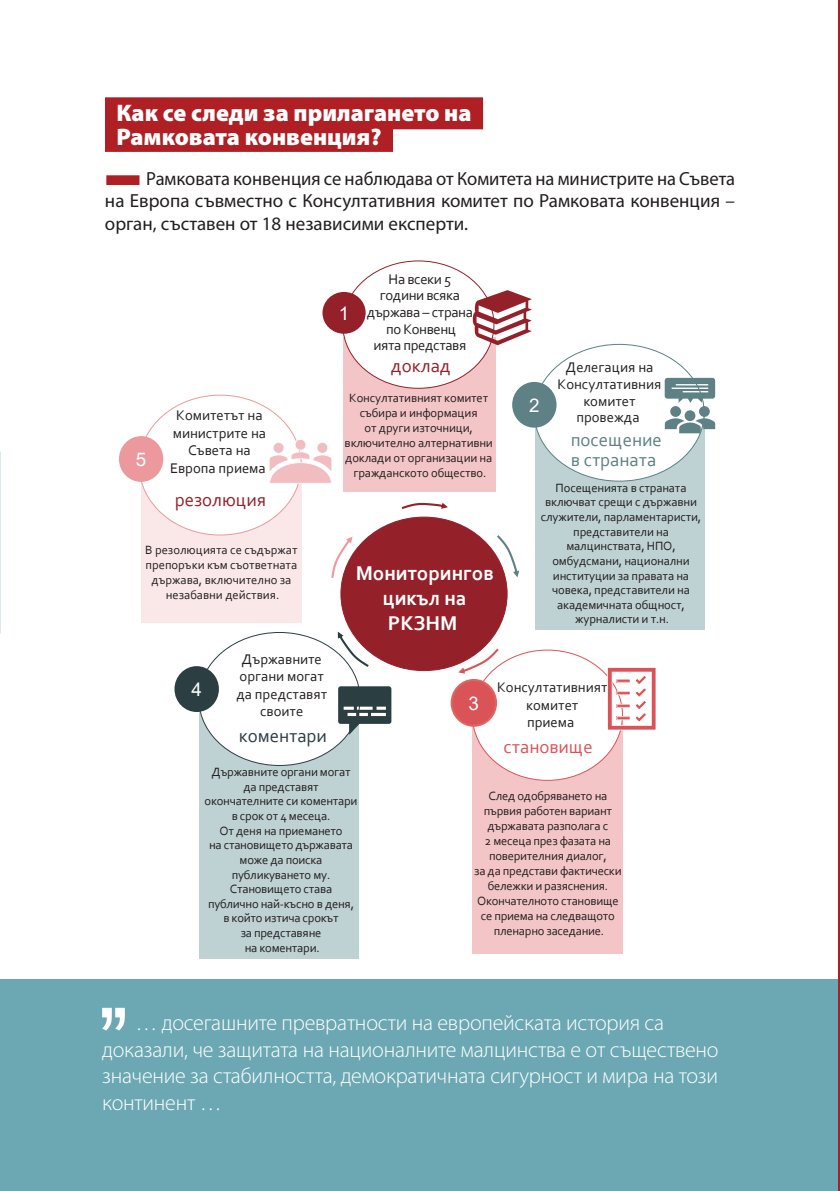
<style>
.page{position:relative;width:840px;height:1191px;background:#fff}
.page>*{position:absolute;margin:0;border:0;box-sizing:border-box;transform-origin:0 0}
.t1{font:900 24px/24px "Myriad Pro";color:#fff}
.t2{font:300 22px/26.4px "Myriad Pro";letter-spacing:-.01em;color:#fff}
.t3{font:700 20.8px/25px "Corbel";color:#fff;text-align:center}
.t4{font:19px/22.8px "Myriad Pro";color:#231f20;text-align:justify}
.t5{font:18.8px/19.8px "Corbel";color:#5d8184}
.t6{font:18.8px "Corbel";color:#942029}
.t7{font:18.8px "Corbel";color:#2c3e42}
.t8{font:18.8px "Corbel";color:#db5357}
.t9{font:18.8px "Arial";color:#fff}
.t10{font:14.6px/17.6px "Corbel";color:#231f20;text-align:center}
.t11{font:14.6px/16.8px "Corbel";letter-spacing:-.025em;color:#231f20;text-align:center}
.t12{font:12.6px/14.6px "Corbel";letter-spacing:-.015em;color:#231f20;text-align:center}
.s1{color:#af1f24}
</style>
<div class="page">
<div style="left:105px;top:97px;width:378px;height:32px;background:#af1f24"></div>
<div style="left:105px;top:120px;width:288px;height:32px;background:#af1f24"></div>
<div style="left:142px;top:472px;width:159px;height:151px;background:#fae8e8"></div>
<div style="left:199px;top:706px;width:159px;height:252px;background:#bed1d3"></div>
<div style="left:472px;top:721px;width:150px;height:232px;background:#f4c5c6"></div>
<div style="left:343px;top:337px;width:152px;height:155px;background:#f4c5c6"></div>
<div style="left:535px;top:411px;width:169px;height:219px;background:#bed1d3"></div>
<div style="left:534px;top:344px;width:169px;height:137px;background:#fff;border-radius:50%"></div>
<div style="left:139px;top:395px;width:162px;height:140px;background:#fff;border-radius:50%"></div>
<div style="left:512px;top:382px;width:44px;height:46px;background:#5d8184;border-radius:50%"></div>
<svg style="left:669px;top:406px;width:11px;height:11px"></svg>
<div style="left:698px;top:406px;width:11px;height:11px;background:#5d8184;border-radius:50%"></div>
<svg style="left:664px;top:418px;width:50px;height:15px"></svg>
<div style="left:684px;top:410px;width:11px;height:11px;background:#5d8184;border-radius:50%"></div>
<svg style="left:664px;top:378px;width:50px;height:25px"></svg>
<svg style="left:401px;top:503px;width:46px;height:6px"></svg>
<div style="left:199px;top:632px;width:161px;height:133px;background:#fff;border-radius:50%"></div>
<svg style="left:496px;top:535px;width:23px;height:42px"></svg>
<div style="left:472px;top:650px;width:150px;height:130px;background:#fff;border-radius:50%"></div>
<svg style="left:458px;top:648px;width:40px;height:25px"></svg>
<svg style="left:337px;top:631px;width:31px;height:36px"></svg>
<div style="left:341px;top:517px;width:166px;height:153px;background:#942029;border-radius:50%"></div>
<svg style="left:606px;top:667px;width:50px;height:63px"></svg>
<div style="left:342px;top:261px;width:151px;height:127px;background:#fff;border-radius:50%"></div>
<div style="left:174px;top:666px;width:45px;height:46px;background:#2b3f43;border-radius:50%"></div>
<svg style="left:338px;top:686px;width:53px;height:49px"></svg>
<div style="left:119px;top:436px;width:44px;height:46px;background:#eb999d;border-radius:50%"></div>
<svg style="left:331px;top:537px;width:21px;height:41px"></svg>
<svg style="left:269px;top:439px;width:63px;height:44px"></svg>
<svg style="left:472px;top:290px;width:59px;height:55px"></svg>
<div style="left:451px;top:680px;width:44px;height:45px;background:#da5457;border-radius:50%"></div>
<div style="left:450px;top:679px;width:47px;height:48px;border:2px solid #df6565;border-radius:50%"></div>
<div style="left:322px;top:292px;width:43px;height:42px;background:#942029;border-radius:50%"></div>
<div style="left:0;top:979px;width:839px;height:212px;background:#6ba8b3"></div>
<svg style="left:102px;top:1007px;width:23px;height:23px"></svg>
<hr style="left:838px;top:0;width:1px;height:1191px;background:#ae1e24">
<h1 class="t1" style="left:116px;top:100px;width:356px">Как се следи за прилагането на<br>Рамковата конвенция?</h1>
<h3 class="t4" style="left:105px;top:167px;width:631px"><span class="s1">■</span>Рамковата конвенция се наблюдава от Комитета на министрите на Съвета на Европа съвместно с Консултативния комитет по Рамковата конвенция – орган, съставен от 18 независими експерти.</h3>
<p class="t10" style="left:170px;top:406px;width:97px">Комитетът на министрите на<br>Съвета на<br>Европа приема</p>
<h3 class="t6" style="left:175px;top:488px;width:93px">резолюция</h3>
<p class="t12" style="left:145px;top:542px;width:154px">В резолюцията се съдържат препоръки към съответната държава, включително за незабавни действия.</p>
<h3 class="t9" style="left:136px;top:446px;width:12px">5</h3>
<h3 class="t9" style="left:339px;top:301px;width:12px">1</h3>
<p class="t11" style="left:366px;top:270px;width:107px">На всеки 5 години всяка държава – страна по Конвенц<br>ията представя</p>
<h3 class="t6" style="left:390px;top:354px;width:61px">доклад</h3>
<p class="t12" style="left:344px;top:390px;width:150px">Консултативният комитет събира и информация<br>от други източници, включително алтернативни доклади от организации на гражданското общество.</p>
<h3 class="t3" style="left:355px;top:559px;width:140px">Мониторингов цикъл на<br>РКЗНМ</h3>
<h3 class="t9" style="left:529px;top:392px;width:12px">2</h3>
<p class="t10" style="left:557px;top:359px;width:105px;line-height:16.8px">Делегация на<br>Консултативния комитет провежда</p>
<h3 class="t5" style="left:570px;top:429px;width:92px">посещение в страната</h3>
<p class="t12" style="left:540px;top:480px;width:162px">Посещенията в страната включват срещи с държавни служители, парламентаристи, представители на малцинствата, НПО, омбудсмани, национални институции за правата на човека, представители на академичната общност, журналисти и т.н.</p>
<p class="t10" style="left:236px;top:650px;width:92px">Държавните органи могат да представят своите</p>
<h3 class="t7" style="left:239px;top:724px;width:89px">коментари</h3>
<p class="t12" style="left:204px;top:764px;width:154px">Държавните органи могат да представят окончателните си коментари в срок от 4 месеца.<br>От деня на приемането<br>на становището държавата може да поиска публикуването му.<br>Становището става публично най-късно в деня, в който изтича срокът<br>за представяне<br>на коментари.</p>
<h3 class="t9" style="left:191px;top:676px;width:12px">4</h3>
<p class="t10" style="left:497px;top:678px;width:112px">Консултативният комитет<br>приема</p>
<h3 class="t8" style="left:503px;top:735px;width:91px">становище</h3>
<p class="t12" style="left:474px;top:788px;width:149px">След одобряването на първия работен вариант държавата разполага с<br>2 месеца през фазата на поверителния диалог,<br>за да представи фактически бележки и разяснения.<br>Окончателното становище се приема на следващото пленарно заседание.</p>
<h3 class="t9" style="left:468px;top:690px;width:12px">3</h3>
<h2 class="t2" style="left:102px;top:1009px;width:617px;text-indent:33px">… досегашните превратности на европейската история са доказали, че защитата на националните малцинства е от съществено значение за стабилността, демократичната сигурност и мира на този континент …</h2>
</div>
